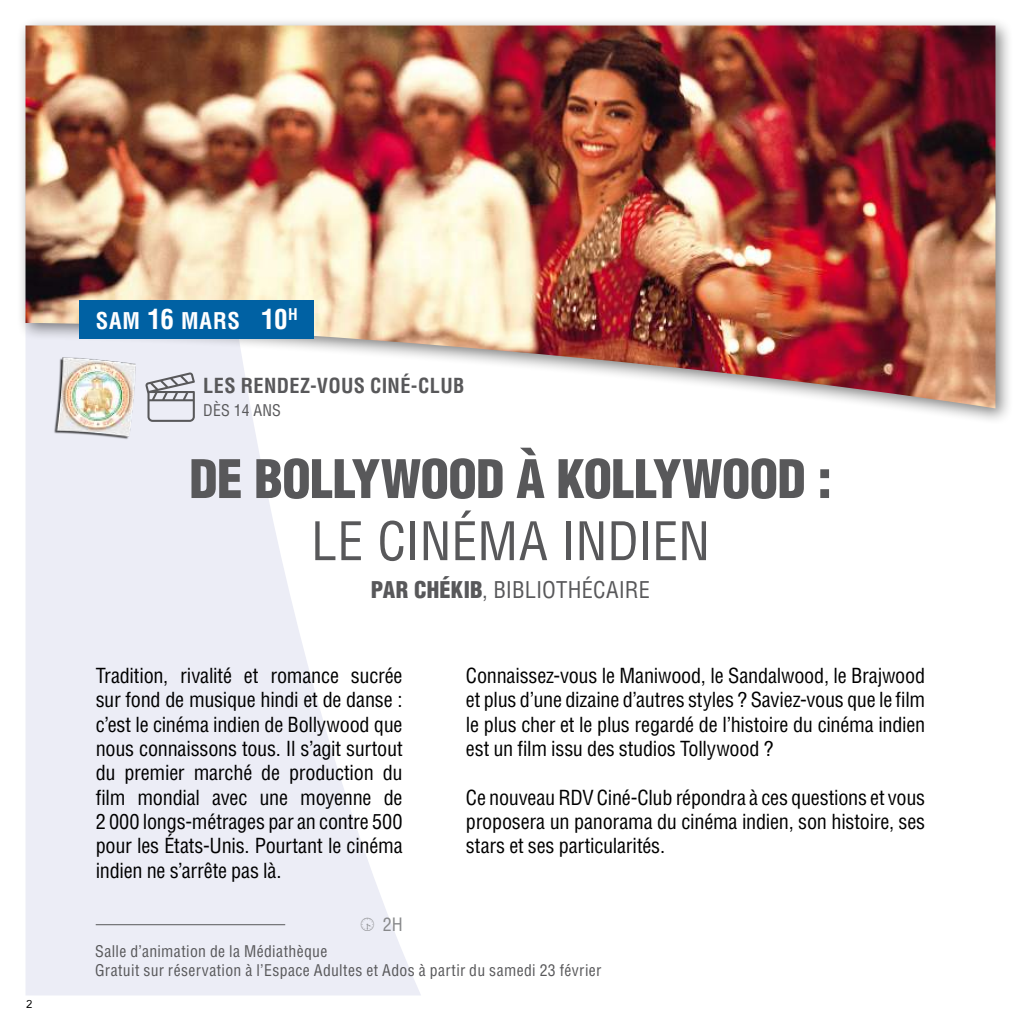
<style>
.page{position:relative;width:1021px;height:1021px;background:#fff}
.page>*{position:absolute;margin:0;border:0;box-sizing:border-box;transform-origin:0 0}
.t1{font:900 condensed 51.75px "Helvetica LT Std";letter-spacing:-.015em;color:#58585a}
.t2{font:condensed 51.75px "Helvetica LT Std";color:#58585a}
.t3{font:condensed 22.5px "Helvetica LT Std";letter-spacing:.005em;color:#58585a}
.t4{font:700 condensed 22.5px "Helvetica LT Std";letter-spacing:.04em;color:#fff}
.t5{font:condensed 20.25px/24.3px "Helvetica LT Std";letter-spacing:-.01em;color:#000;text-align:justify}
.t6{font:700 condensed 20.25px "Helvetica LT Std";letter-spacing:.02em;color:#58585a}
.t7{font:condensed 18px "Helvetica LT Std";color:#87888a}
.t8{font:condensed 15.75px/18.9px "Helvetica LT Std";letter-spacing:.025em;color:#58585a}
.t9{font:11.25px "Avenir";color:#000}
.s1{font-size:27px}
.s2{font-weight:900}
</style>
<div class="page">
<svg style="left:26px;top:426px;width:395px;height:569px;fill:#ecedf6"></svg>
<div style="left:16px;top:16px;width:997px;height:410px;background:#000;opacity:.5"></div>
<img style="left:26px;top:26px;width:969px;height:382px">
<hr style="left:96px;top:924px;width:189px;height:1px;background:#58585a">
<div style="left:80px;top:300px;width:234px;height:38px;background:#0061a3"></div>
<img style="left:53px;top:354px;width:86px;height:86px">
<svg style="left:145px;top:372px;width:50px;height:50px;background:#c1c1c8"></svg>
<svg style="left:361px;top:917px;width:13px;height:14px"></svg>
<p class="t9" style="left:26px;top:995px;width:8px">2</p>
<p class="t4" style="left:96px;top:306px;width:203px">SAM <span class="s1">16</span> MARS <span class="s1">10</span><sup>H</sup></p>
<p class="t6" style="left:203px;top:372px;width:263px">LES RENDEZ-VOUS CINÉ-CLUB</p>
<p class="t8" style="left:203px;top:401px;width:79px">DÈS 14 ANS</p>
<h1 class="t1" style="left:189px;top:446px;width:644px">DE BOLLYWOOD À KOLLYWOOD :</h1>
<h1 class="t2" style="left:311px;top:509px;width:400px">LE CINÉMA INDIEN</h1>
<p class="t3" style="left:371px;top:576px;width:281px"><span class="s2">PAR CHÉKIB</span>, BIBLIOTHÉCAIRE</p>
<p class="t5" style="left:96px;top:663px;width:308px">Tradition, rivalité et romance sucrée sur fond de musique hindi et de danse : c’est le cinéma indien de Bollywood que nous connaissons tous. Il s’agit surtout du premier marché de production du film mondial avec une moyenne de 2 000 longs-métrages par an contre 500 pour les États-Unis. Pourtant le cinéma indien ne s’arrête pas là.</p>
<p class="t7" style="left:383px;top:913px;width:22px">2H</p>
<p class="t5" style="left:466px;top:663px;width:461px">Connaissez-vous le Maniwood, le Sandalwood, le Brajwood et plus d’une dizaine d’autres styles ? Saviez-vous que le film le plus cher et le plus regardé de l’histoire du cinéma indien est un film issu des studios Tollywood ?</p>
<p class="t5" style="left:466px;top:785px;width:461px">Ce nouveau RDV Ciné-Club répondra à ces questions et vous proposera un panorama du cinéma indien, son histoire, ses stars et ses particularités.</p>
<p class="t8" style="left:95px;top:942px;width:508px">Salle d’animation de la Médiathèque<br>Gratuit sur réservation à l’Espace Adultes et Ados à partir du samedi 23 février</p>
</div>
